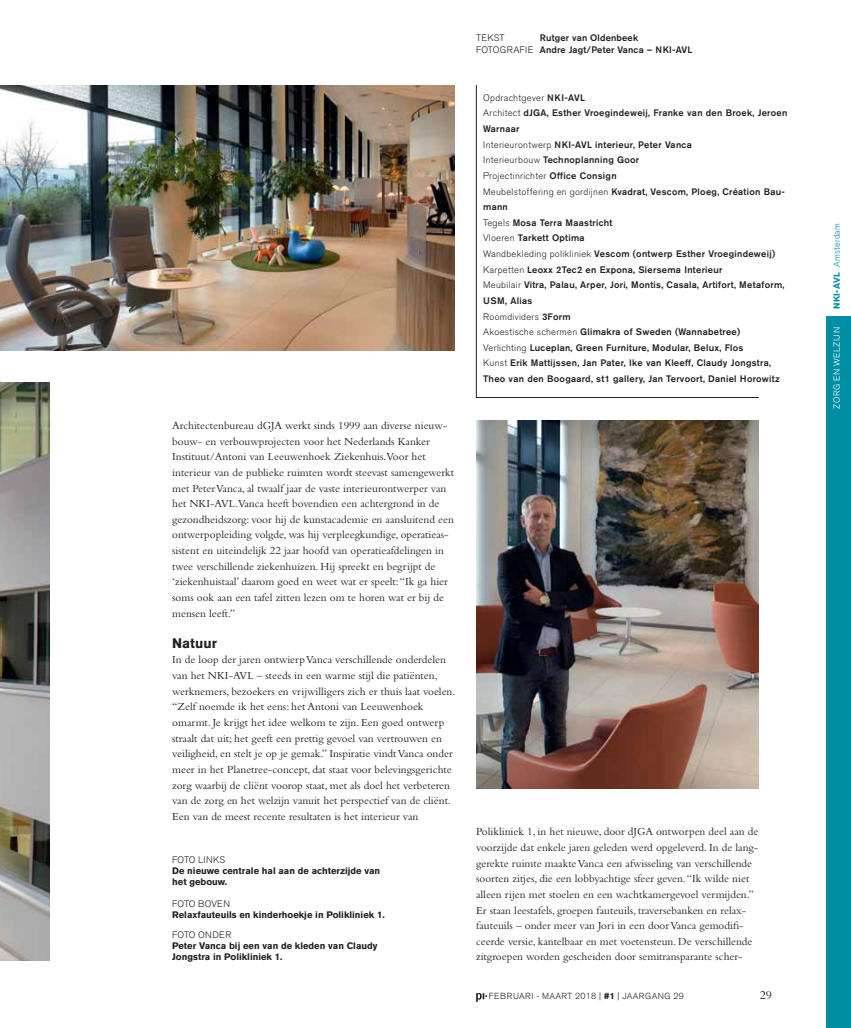
<style>
.page{position:relative;width:851px;height:1028px;background:#fff}
.page>*{position:absolute;margin:0;border:0;box-sizing:border-box;transform-origin:0 0}
.t1{font:700 13.75px "Akzidenz Grotesk BE";color:#231f20}
.t2{font:12.5px "Bembo Std";color:#231f20}
.t3{font:11.25px/15.6px "Bembo Std";color:#231f20}
.t4{font:500 9.38px/15.6px "Akzidenz Grotesk BE";letter-spacing:.03em;color:#231f20}
.t5{font:700 9.38px/11.2px "Akzidenz Grotesk BE";color:#231f20}
.t6{font:300 9.38px "Akzidenz Grotesk BE";letter-spacing:.015em;color:#231f20}
.t7{font:300 9.38px "Akzidenz Grotesk BE";letter-spacing:-.005em;color:#231f20}
.t8{font:300 9.38px "Akzidenz Grotesk BE";letter-spacing:.035em;color:#231f20}
.t9{font:300 8.75px "Akzidenz Grotesk BE";letter-spacing:.04em;color:#231f20}
.t10{font:300 8.75px "Akzidenz Grotesk BE";letter-spacing:.03em;color:#008ea4}
.t11{font:300 8.75px "Akzidenz Grotesk BE";letter-spacing:.06em;color:#fff}
.s1{font-weight:300}
.s2{font-weight:700}
</style>
<div class="page">
<div style="left:825px;top:316px;width:25px;height:712px;background:#008ea4"></div>
<svg style="left:476px;top:85px;width:283px;height:313px"></svg>
<svg style="left:476px;top:993px;width:11px;height:9px"></svg>
<img style="left:0;top:382px;width:50px;height:578px">
<img style="left:0;top:85px;width:455px;height:266px">
<img style="left:476px;top:420px;width:282px;height:368px">
<p class="t3" style="left:172px;top:417px;width:283px">Architectenbureau dGJA werkt sinds 1999 aan diverse nieuw&shy;bouw- en verbouwprojecten voor het Nederlands Kanker Instituut/Antoni van Leeuwenhoek Ziekenhuis.Voor het interieur van de publieke ruimten wordt steevast samengewerkt met Peter Vanca, al twaalf jaar de vaste interieurontwerper van het NKI-AVL.Vanca heeft bovendien een achtergrond in de gezondheidszorg: voor hij de kunstacademie en aansluitend een ontwerpopleiding volgde, was hij verpleegkundige, operatieas&shy;sistent en uiteindelijk 22 jaar hoofd van operatieafdelingen in twee verschillende ziekenhuizen. Hij spreekt en begrijpt de ‘ziekenhuistaal’ daarom goed en weet wat er speelt: “Ik ga hier soms ook aan een tafel zitten lezen om te horen wat er bij de mensen leeft.”</p>
<p class="t1" style="left:172px;top:635px;width:46px">Natuur</p>
<p class="t3" style="left:172px;top:652px;width:284px">In de loop der jaren ontwierp Vanca verschillende onderdelen van het NKI-AVL – steeds in een warme stijl die patiënten, werknemers, bezoekers en vrijwilligers zich er thuis laat voelen. “Zelf noemde ik het eens: het Antoni van Leeuwenhoek omarmt. Je krijgt het idee welkom te zijn. Een goed ontwerp straalt dat uit; het geeft een prettig gevoel van vertrouwen en veiligheid, en stelt je op je gemak.” Inspiratie vindt Vanca onder meer in het Planetree-concept, dat staat voor belevingsgerichte zorg waarbij de cliënt voorop staat, met als doel het verbeteren van de zorg en het welzijn vanuit het perspectief van de cliënt.<br>Een van de meest recente resultaten is het interieur van</p>
<p class="t7" style="left:172px;top:854px;width:54px">FOTO LINKS</p>
<p class="t5" style="left:172px;top:865px;width:209px">De nieuwe centrale hal aan de achterzijde van het gebouw.</p>
<p class="t6" style="left:172px;top:898px;width:59px">FOTO BOVEN</p>
<p class="t5" style="left:172px;top:909px;width:214px">Relaxfauteuils en kinderhoekje in Polikliniek 1.</p>
<p class="t8" style="left:172px;top:929px;width:61px">FOTO ONDER</p>
<p class="t5" style="left:172px;top:940px;width:207px">Peter Vanca bij een van de kleden van Claudy<br>Jongstra in Polikliniek 1.</p>
<p class="t6" style="left:476px;top:32px;width:30px">TEKST</p>
<p class="t4" style="left:476px;top:31px;width:218px;line-height:12.5px;text-indent:64px">Rutger van Oldenbeek<br><span class="s1">FOTOGRAFIE</span> Andre Jagt/Peter Vanca – NKI-AVL</p>
<p class="t4" style="left:483px;top:89px;width:305px"><span class="s1">Opdrachtgever</span> NKI-AVL<br><span class="s1">Architect</span> dJGA, Esther Vroegindeweij, Franke van den Broek, Jeroen Warnaar<br><span class="s1">Interieurontwerp</span> NKI-AVL interieur, Peter Vanca<br><span class="s1">Interieurbouw</span> Technoplanning Goor<br><span class="s1">Projectinrichter</span> Office Consign<br><span class="s1">Meubelstoffering en gordijnen</span> Kvadrat, Vescom, Ploeg, Création Bau&shy;mann<br><span class="s1">Tegels</span> Mosa Terra Maastricht<br><span class="s1">Vloeren</span> Tarkett Optima<br><span class="s1">Wandbekleding polikliniek</span> Vescom (ontwerp Esther Vroegindeweij)<br><span class="s1">Karpetten</span> Leoxx 2Tec2 en Expona, Siersema Interieur<br><span class="s1">Meubilair</span> Vitra, Palau, Arper, Jori, Montis, Casala, Artifort, Metaform, USM, Alias<br><span class="s1">Roomdividers</span> 3Form<br><span class="s1">Akoestische schermen</span> Glimakra of Sweden (Wannabetree)<br><span class="s1">Verlichting</span> Luceplan, Green Furniture, Modular, Belux, Flos<br><span class="s1">Kunst</span> Erik Mattijssen, Jan Pater, Ike van Kleeff, Claudy Jongstra, Theo van den Boogaard, st1 gallery, Jan Tervoort, Daniel Horowitz</p>
<p class="t3" style="left:476px;top:823px;width:284px">Polikliniek 1, in het nieuwe, door dJGA ontworpen deel aan de voorzijde dat enkele jaren geleden werd opgeleverd. In de lang&shy;gerekte ruimte maakte Vanca een afwisseling van verschillende soorten zitjes, die een lobbyachtige sfeer geven. “Ik wilde niet alleen rijen met stoelen en een wachtkamergevoel vermijden.” Er staan leestafels, groepen fauteuils, traversebanken en relax&shy;fauteuils – onder meer van Jori in een door Vanca gemodifi&shy;ceerde versie, kantelbaar en met voetensteun. De verschillende zitgroepen worden gescheiden door semitransparante scher-</p>
<p class="t9" style="left:488px;top:991px;width:197px">FEBRUARI - MAART 2018 | <span class="s2">#1</span> | JAARGANG 29</p>
<p class="t2" style="left:759px;top:987px;width:14px">29</p>
<p class="t10" style="left:831px;top:309px;width:88px;rotate:-90deg"><span class="s2">NKI-AVL</span> Amsterdam</p>
<p class="t11" style="left:831px;top:408px;width:83px;rotate:-90deg">ZORG EN WELZIJN</p>
</div>
